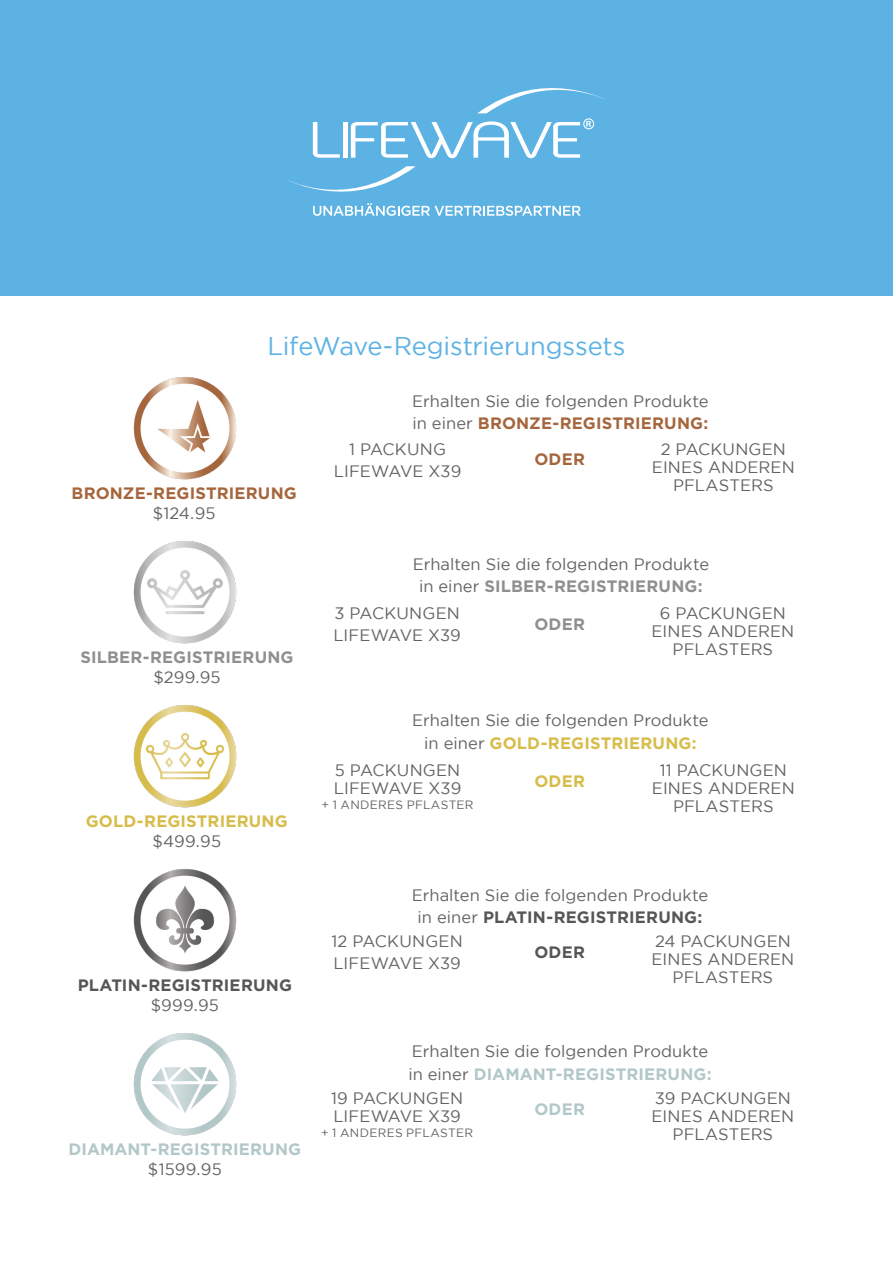
<style>
.page{position:relative;width:893px;height:1263px;background:#fff}
.page>*{position:absolute;margin:0;border:0;box-sizing:border-box;transform-origin:0 0}
.Header_04{font:25.5px "Gotham";letter-spacing:-.01em;color:#5db2e4}
.Header_04-2{font:16.5px/18px "Gotham";letter-spacing:.005em;color:#636366;text-align:center}
.Header_04-3{font:700 16.5px/19.8px "Gotham";letter-spacing:.005em;color:#b2c7c8;text-align:center}
.Header_04-4{font:700 16.5px/19.8px "Gotham";letter-spacing:.01em;color:#a5663d;text-align:center}
.Header_04-5{font:700 16.5px/19.8px "Gotham";letter-spacing:.01em;color:#8f8f90;text-align:center}
.Header_04-6{font:700 16.5px/19.8px "Gotham";letter-spacing:.01em;color:#555656;text-align:center}
.Header_04-7{font:700 16.5px/19.8px "Gotham";letter-spacing:.01em;color:#d7bc4a;text-align:center}
.Header_04-8{font:12px "Gotham";letter-spacing:.025em;color:#636366}
.s1{font-weight:400;color:#636366}
</style>
<div class="page">
<div style="left:0;top:0;width:893px;height:295px;background:#5db2e4"></div>
<svg style="left:313px;top:122px;width:27px;height:36px"></svg>
<div style="left:343px;top:122px;width:5px;height:36px;background:#fff"></div>
<svg style="left:351px;top:88px;width:253px;height:70px"></svg>
<svg style="left:288px;top:166px;width:293px;height:50px"></svg>
<img style="left:133px;top:377px;width:104px;height:103px">
<img style="left:133px;top:705px;width:104px;height:103px">
<img style="left:133px;top:541px;width:104px;height:103px">
<img style="left:133px;top:869px;width:104px;height:103px">
<img style="left:133px;top:1033px;width:104px;height:103px">
<p class="Header_04" style="left:267px;top:329px;width:360px">LifeWave-Registrierungssets</p>
<p class="Header_04-2" style="left:412px;top:392px;width:298px">Erhalten Sie die folgenden Produkte</p>
<p class="Header_04-4" style="left:412px;top:414px;width:297px"><span class="s1">in einer</span> BRONZE-REGISTRIERUNG:</p>
<p class="Header_04-2" style="left:349px;top:440px;width:98px">1 PACKUNG</p>
<p class="Header_04-2" style="left:334px;top:462px;width:129px">LIFEWAVE X39</p>
<p class="Header_04-4" style="left:534px;top:449px;width:52px">ODER</p>
<p class="Header_04-2" style="left:652px;top:440px;width:144px">2 PACKUNGEN<br>EINES ANDEREN<br>PFLASTERS</p>
<p class="Header_04-4" style="left:72px;top:483px;width:227px">BRONZE-REGISTRIERUNG <span class="s1">$124.95</span></p>
<p class="Header_04-5" style="left:80px;top:647px;width:215px">SILBER-REGISTRIERUNG <span class="s1">$299.95</span></p>
<p class="Header_04-7" style="left:86px;top:811px;width:203px">GOLD-REGISTRIERUNG <span class="s1">$499.95</span></p>
<p class="Header_04-6" style="left:78px;top:975px;width:216px">PLATIN-REGISTRIERUNG <span class="s1">$999.95</span></p>
<p class="Header_04-3" style="left:69px;top:1139px;width:234px">DIAMANT-REGISTRIERUNG <span class="s1">$1599.95</span></p>
<p class="Header_04-2" style="left:413px;top:554px;width:298px">Erhalten Sie die folgenden Produkte</p>
<p class="Header_04-5" style="left:419px;top:576px;width:285px"><span class="s1">in einer</span> SILBER-REGISTRIERUNG:</p>
<p class="Header_04-2" style="left:334px;top:604px;width:127px">3 PACKUNGEN</p>
<p class="Header_04-2" style="left:333px;top:626px;width:129px">LIFEWAVE X39</p>
<p class="Header_04-5" style="left:534px;top:614px;width:52px">ODER</p>
<p class="Header_04-2" style="left:651px;top:604px;width:144px">6 PACKUNGEN<br>EINES ANDEREN<br>PFLASTERS</p>
<p class="Header_04-2" style="left:412px;top:711px;width:298px">Erhalten Sie die folgenden Produkte</p>
<p class="Header_04-7" style="left:424px;top:733px;width:274px"><span class="s1">in einer</span> GOLD-REGISTRIERUNG:</p>
<p class="Header_04-2" style="left:335px;top:760px;width:127px">5 PACKUNGEN</p>
<p class="Header_04-2" style="left:334px;top:778px;width:129px">LIFEWAVE X39</p>
<p class="Header_04-8" style="left:322px;top:797px;width:153px">+ 1 ANDERES PFLASTER</p>
<p class="Header_04-7" style="left:534px;top:771px;width:52px">ODER</p>
<p class="Header_04-2" style="left:652px;top:760px;width:144px">11 PACKUNGEN<br>EINES ANDEREN<br>PFLASTERS</p>
<p class="Header_04-2" style="left:412px;top:886px;width:298px">Erhalten Sie die folgenden Produkte</p>
<p class="Header_04-6" style="left:418px;top:907px;width:286px"><span class="s1">in einer</span> PLATIN-REGISTRIERUNG:</p>
<p class="Header_04-2" style="left:332px;top:932px;width:133px">12 PACKUNGEN</p>
<p class="Header_04-2" style="left:333px;top:954px;width:129px">LIFEWAVE X39</p>
<p class="Header_04-6" style="left:534px;top:942px;width:52px">ODER</p>
<p class="Header_04-2" style="left:651px;top:932px;width:144px">24 PACKUNGEN<br>EINES ANDEREN<br>PFLASTERS</p>
<p class="Header_04-2" style="left:412px;top:1042px;width:298px">Erhalten Sie die folgenden Produkte</p>
<p class="Header_04-3" style="left:408px;top:1064px;width:305px"><span class="s1">in einer</span> DIAMANT-REGISTRIERUNG:</p>
<p class="Header_04-2" style="left:331px;top:1088px;width:134px">19 PACKUNGEN</p>
<p class="Header_04-2" style="left:333px;top:1106px;width:129px">LIFEWAVE X39</p>
<p class="Header_04-8" style="left:321px;top:1125px;width:153px">+ 1 ANDERES PFLASTER</p>
<p class="Header_04-3" style="left:534px;top:1099px;width:52px">ODER</p>
<p class="Header_04-2" style="left:651px;top:1088px;width:144px">39 PACKUNGEN<br>EINES ANDEREN<br>PFLASTERS</p>
</div>
